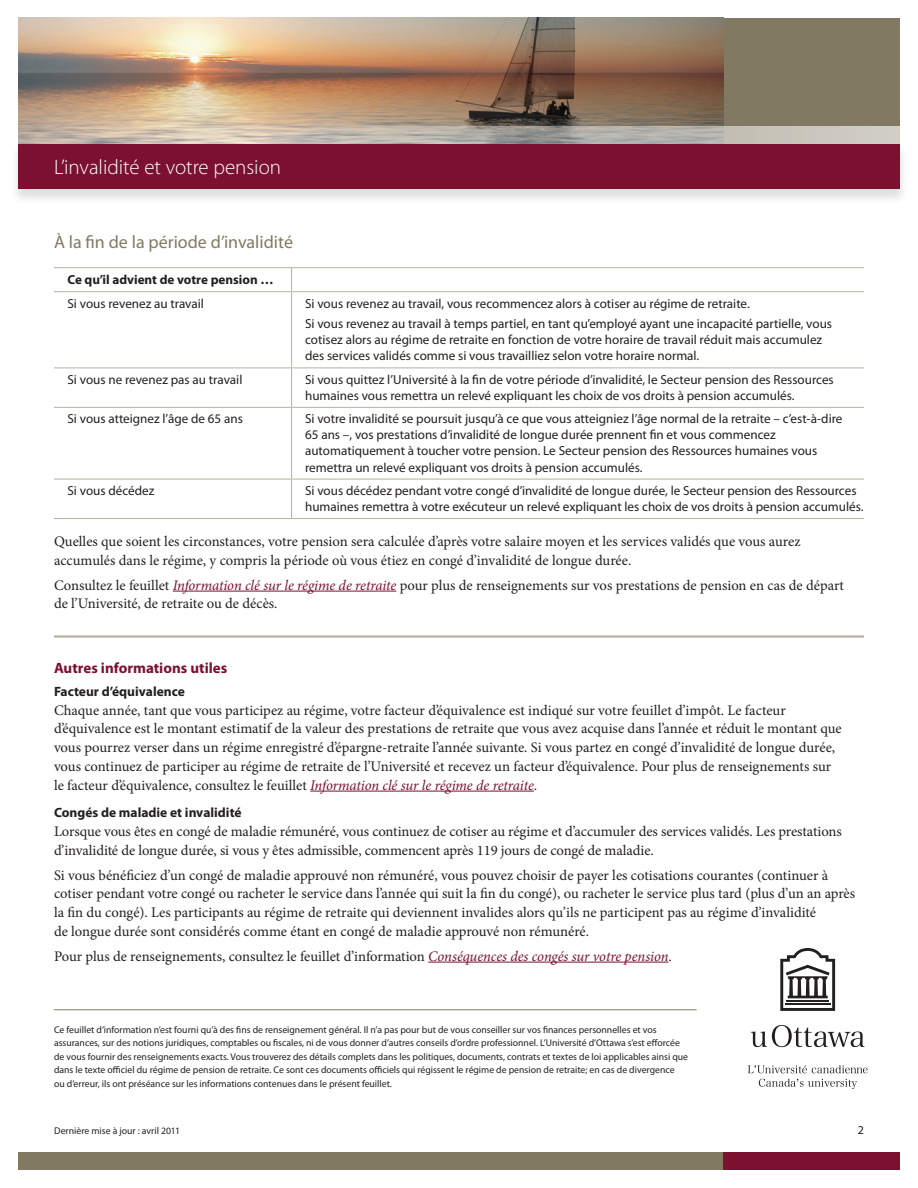
<style>
.page{position:relative;width:918px;height:1188px;background:#fff}
.page>*{position:absolute;margin:0;border:0;box-sizing:border-box;transform-origin:0 0}
.t1{font:300 21px "Myriad Pro";color:#fff}
.Titles_1{font:18px "Myriad Pro";color:#827963}
.Sidebar_Body{font:700 15px "Myriad Pro";color:#7c1031}
.Main_Body_Copy{font:14.7px/18.8px "Minion Pro";color:#231f20}
.t2{font:700 13.5px "Myriad Pro";color:#231f20}
.t3{font:13.2px/16.2px "Myriad Pro";color:#231f20}
.t4{font:700 13.2px "Myriad Pro";color:#231f20}
.t5{font:12px "Myriad Pro";color:#231f20}
.t6{font:9.75px/13.5px "Myriad Pro";color:#231f20}
.s1{font-style:italic;color:#7c1031}
</style>
<div class="page">
<div style="left:714px;top:18px;width:186px;height:126px;background:#827963"></div>
<img style="left:18px;top:18px;width:706px;height:108px">
<div style="left:10px;top:143px;width:898px;height:62px;background:#231f20;opacity:.15"></div>
<div style="left:18px;top:144px;width:882px;height:45px;background:#7c1031"></div>
<svg style="left:18px;top:126px;width:882px;height:18px;background:#beb8ae"></svg>
<div style="left:18px;top:1152px;width:706px;height:18px;background:#827963"></div>
<div style="left:724px;top:1152px;width:176px;height:18px;background:#7c1031"></div>
<hr style="left:54px;top:267px;width:238px;height:1px;background:#b7b0a3">
<svg style="left:291px;top:268px;width:1px;height:23px"></svg>
<hr style="left:292px;top:267px;width:572px;height:1px;background:#b7b0a3">
<hr style="left:54px;top:291px;width:238px;height:1px;background:#b7b0a3">
<hr style="left:54px;top:368px;width:238px;height:1px;background:#b7b0a3">
<hr style="left:54px;top:407px;width:238px;height:1px;background:#b7b0a3">
<hr style="left:54px;top:479px;width:238px;height:1px;background:#b7b0a3">
<hr style="left:54px;top:518px;width:238px;height:1px;background:#b7b0a3">
<hr style="left:291px;top:292px;width:1px;height:76px;background:#b7b0a3">
<hr style="left:291px;top:368px;width:1px;height:39px;background:#b7b0a3">
<hr style="left:291px;top:408px;width:1px;height:71px;background:#b7b0a3">
<hr style="left:291px;top:479px;width:1px;height:39px;background:#b7b0a3">
<hr style="left:292px;top:291px;width:572px;height:1px;background:#b7b0a3">
<hr style="left:292px;top:368px;width:572px;height:1px;background:#b7b0a3">
<hr style="left:292px;top:407px;width:572px;height:1px;background:#b7b0a3">
<hr style="left:292px;top:479px;width:572px;height:1px;background:#b7b0a3">
<hr style="left:292px;top:518px;width:572px;height:1px;background:#b7b0a3">
<hr style="left:173px;top:591px;width:223px;height:1px;background:#7c1031">
<hr style="left:310px;top:791px;width:224px;height:1px;background:#7c1031">
<hr style="left:428px;top:962px;width:241px;height:1px;background:#7c1031">
<hr style="left:54px;top:635px;width:810px;height:3px;background:#b7b0a3">
<svg style="left:748px;top:1065px;width:120px;height:8px"></svg>
<svg style="left:759px;top:1079px;width:98px;height:10px"></svg>
<svg style="left:751px;top:1025px;width:113px;height:22px"></svg>
<svg style="left:780px;top:948px;width:55px;height:63px"></svg>
<hr style="left:54px;top:1009px;width:643px;height:1px;background:#827963">
<p class="t1" style="left:54px;top:154px;width:229px">L’invalidité et votre pension</p>
<p class="Titles_1" style="left:54px;top:230px;width:241px">À la fin de la période d’invalidité</p>
<p class="t4" style="left:68px;top:271px;width:208px">Ce qu’il advient de votre pension …</p>
<p class="t3" style="left:68px;top:295px;width:138px">Si vous revenez au travail</p>
<p class="t3" style="left:305px;top:295px;width:446px">Si vous revenez au travail, vous recommencez alors à cotiser au régime de retraite.</p>
<p class="t3" style="left:305px;top:315px;width:529px">Si vous revenez au travail à temps partiel, en tant qu’employé ayant une incapacité partielle, vous cotisez alors au régime de retraite en fonction de votre horaire de travail réduit mais accumulez des services validés comme si vous travailliez selon votre horaire normal.</p>
<p class="t3" style="left:68px;top:371px;width:176px">Si vous ne revenez pas au travail</p>
<p class="t3" style="left:305px;top:371px;width:530px">Si vous quittez l’Université à la fin de votre période d’invalidité, le Secteur pension des Ressources humaines vous remettra un relevé expliquant les choix de vos droits à pension accumulés.</p>
<p class="t3" style="left:68px;top:410px;width:177px">Si vous atteignez l’âge de 65 ans</p>
<p class="t3" style="left:305px;top:410px;width:539px">Si votre invalidité se poursuit jusqu’à ce que vous atteigniez l’âge normal de la retraite – c’est-à-dire 65 ans –, vos prestations d’invalidité de longue durée prennent fin et vous commencez automatiquement à toucher votre pension. Le Secteur pension des Ressources humaines vous remettra un relevé expliquant vos droits à pension accumulés.</p>
<p class="t3" style="left:68px;top:482px;width:88px">Si vous décédez</p>
<p class="t3" style="left:305px;top:482px;width:560px">Si vous décédez pendant votre congé d’invalidité de longue durée, le Secteur pension des Ressources humaines remettra à votre exécuteur un relevé expliquant les choix de vos droits à pension accumulés.</p>
<p class="Main_Body_Copy" style="left:54px;top:532px;width:748px">Quelles que soient les circonstances, votre pension sera calculée d’après votre salaire moyen et les services validés que vous aurez accumulés dans le régime, y compris la période où vous étiez en congé d’invalidité de longue durée.</p>
<p class="Main_Body_Copy" style="left:54px;top:576px;width:792px">Consultez le feuillet <span class="s1">Information clé sur le régime de retraite</span> pour plus de renseignements sur vos prestations de pension en cas de départ de l’Université, de retraite ou de décès.</p>
<p class="Sidebar_Body" style="left:54px;top:658px;width:175px">Autres informations utiles</p>
<p class="t2" style="left:54px;top:683px;width:132px">Facteur d’équivalence</p>
<p class="Main_Body_Copy" style="left:54px;top:701px;width:789px">Chaque année, tant que vous participez au régime, votre facteur d’équivalence est indiqué sur votre feuillet d’impôt. Le facteur d’équivalence est le montant estimatif de la valeur des prestations de retraite que vous avez acquise dans l’année et réduit le montant que vous pourrez verser dans un régime enregistré d’épargne-retraite l’année suivante. Si vous partez en congé d’invalidité de longue durée, vous continuez de participer au régime de retraite de l’Université et recevez un facteur d’équivalence. Pour plus de renseignements sur le facteur d’équivalence, consultez le feuillet <span class="s1">Information clé sur le régime de retraite</span>.</p>
<p class="t2" style="left:54px;top:804px;width:189px">Congés de maladie et invalidité</p>
<p class="Main_Body_Copy" style="left:54px;top:822px;width:789px">Lorsque vous êtes en congé de maladie rémunéré, vous continuez de cotiser au régime et d’accumuler des services validés. Les prestations d’invalidité de longue durée, si vous y êtes admissible, commencent après 119 jours de congé de maladie.</p>
<p class="Main_Body_Copy" style="left:54px;top:866px;width:803px">Si vous bénéficiez d’un congé de maladie approuvé non rémunéré, vous pouvez choisir de payer les cotisations courantes (continuer à cotiser pendant votre congé ou racheter le service dans l’année qui suit la fin du congé), ou racheter le service plus tard (plus d’un an après la fin du congé). Les participants au régime de retraite qui deviennent invalides alors qu’ils ne participent pas au régime d’invalidité<br>de longue durée sont considérés comme étant en congé de maladie approuvé non rémunéré.</p>
<p class="Main_Body_Copy" style="left:54px;top:947px;width:619px">Pour plus de renseignements, consultez le feuillet d’information <span class="s1">Conséquences des congés sur votre pension</span>.</p>
<p class="t6" style="left:54px;top:1023px;width:636px">Ce feuillet d’information n’est fourni qu’à des fins de renseignement général. Il n’a pas pour but de vous conseiller sur vos finances personnelles et vos assurances, sur des notions juridiques, comptables ou fiscales, ni de vous donner d’autres conseils d’ordre professionnel. L’Université d’Ottawa s’est efforcée de vous fournir des renseignements exacts. Vous trouverez des détails complets dans les politiques, documents, contrats et textes de loi applicables ainsi que dans le texte officiel du régime de pension de retraite. Ce sont ces documents officiels qui régissent le régime de pension de retraite; en cas de divergence<br>ou d’erreur, ils ont préséance sur les informations contenues dans le présent feuillet.</p>
<p class="t6" style="left:54px;top:1124px;width:127px">Dernière mise à jour : avril 2011</p>
<p class="t5" style="left:858px;top:1123px;width:8px">2</p>
</div>
